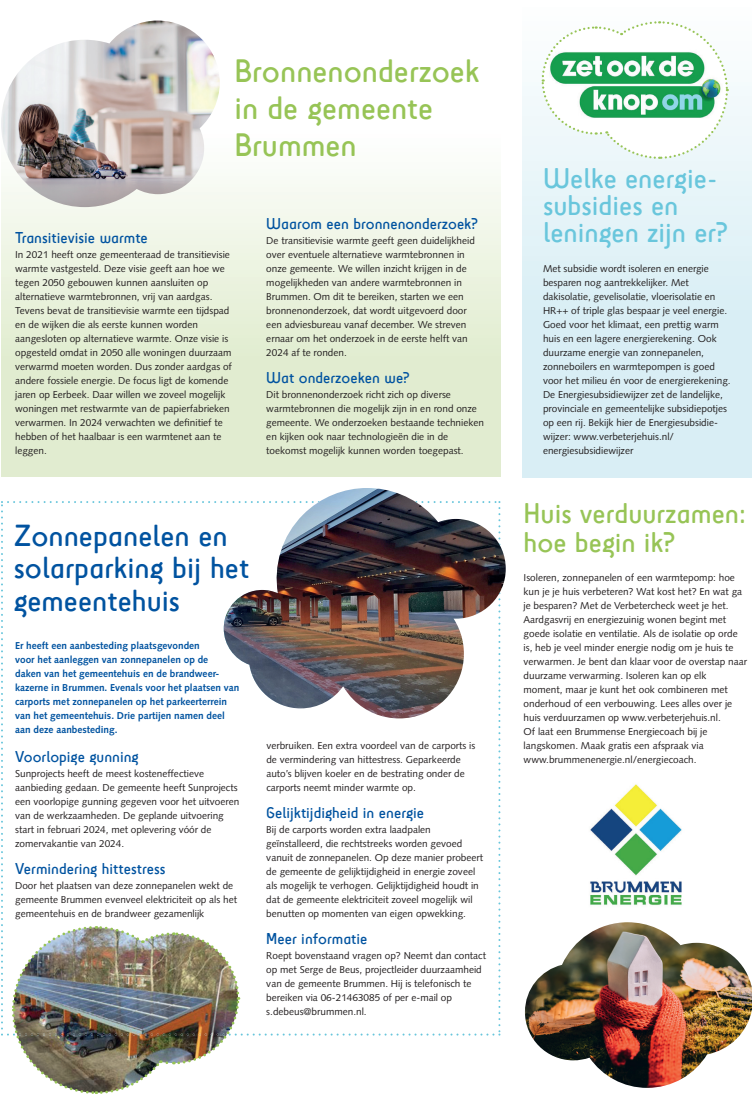
<style>
.page{position:relative;width:752px;height:1098px;background:#fff}
.page>*{position:absolute;margin:0;border:0;box-sizing:border-box;transform-origin:0 0}
.t1{font:33px/37px "Sci Fly Sans";color:#97c456}
.t2{font:31px/32.4px "Sci Fly Sans";color:#0153a0}
.t3{font:29px/27px "Sci Fly Sans";color:#69c6dc}
.t4{font:29px/28.4px "Sci Fly Sans";color:#97c456}
.t5{font:16px "Sci Fly Sans";color:#0153a0}
.t6{font:10px/14px "Syntax";color:#231f20}
.t7{font:700 10px/14px "Syntax";color:#0153a0}
</style>
<div class="page">
<div style="left:1px;top:133px;width:499px;height:343px;background:linear-gradient(to bottom,#fbfdf8,#dae8c5)"></div>
<div style="left:522px;top:0;width:229px;height:477px;background:linear-gradient(to bottom,#fafdfd,#d1eaf3)"></div>
<svg style="left:540px;top:20px;width:188px;height:140px"></svg>
<img style="left:320px;top:488px;width:185px;height:228px">
<img style="left:1px;top:501px;width:499px;height:593px">
<img style="left:590px;top:784px;width:92px;height:122px">
<img style="left:524px;top:922px;width:227px;height:165px">
<img style="left:1px;top:21px;width:218px;height:186px">
<h1 class="t1" style="left:234px;top:52px;width:247px">Bronnenonderzoek in de gemeente<br>Brummen</h1>
<h3 class="t5" style="left:15px;top:228px;width:134px">Transitievisie warmte</h3>
<p class="t6" style="left:15px;top:248px;width:218px">In 2021 heeft onze gemeenteraad de transitievisie warmte vastgesteld. Deze visie geeft aan hoe we tegen 2050 gebouwen kunnen aansluiten op alternatieve warmtebronnen, vrij van aardgas.<br>Tevens bevat de transitievisie warmte een tijdspad en de wijken die als eerste kunnen worden aangesloten op alternatieve warmte. Onze visie is opgesteld omdat in 2050 alle woningen duurzaam verwarmd moeten worden. Dus zonder aardgas of andere fossiele energie. De focus ligt de komende jaren op Eerbeek. Daar willen we zoveel mogelijk woningen met restwarmte van de papierfabrieken verwarmen. In 2024 verwachten we definitief te hebben of het haalbaar is een warmtenet aan te leggen.</p>
<h3 class="t5" style="left:266px;top:214px;width:213px">Waarom een bronnenonderzoek?</h3>
<p class="t6" style="left:266px;top:234px;width:210px">De transitievisie warmte geeft geen duidelijkheid over eventuele alternatieve warmtebronnen in onze gemeente. We willen inzicht krijgen in de mogelijkheden van andere warmtebronnen in Brummen. Om dit te bereiken, starten we een bronnenonderzoek, dat wordt uitgevoerd door een adviesbureau vanaf december. We streven ernaar om het onderzoek in de eerste helft van 2024 af te ronden.</p>
<h3 class="t5" style="left:266px;top:368px;width:145px">Wat onderzoeken we?</h3>
<p class="t6" style="left:266px;top:388px;width:219px">Dit bronnenonderzoek richt zich op diverse warmtebronnen die mogelijk zijn in en rond onze gemeente. We onderzoeken bestaande technieken en kijken ook naar technologieën die in de toekomst mogelijk kunnen worden toegepast.</p>
<h2 class="t2" style="left:14px;top:519px;width:237px">Zonnepanelen en solarparking bij het gemeentehuis</h2>
<p class="t7" style="left:15px;top:638px;width:225px">Er heeft een aanbesteding plaatsgevonden<br>voor het aanleggen van zonnepanelen op de<br>daken van het gemeentehuis en de brandweer&shy;kazerne in Brummen. Evenals voor het plaatsen van carports met zonnepanelen op het parkeerterrein van het gemeentehuis. Drie partijen namen deel aan deze aanbesteding.</p>
<h3 class="t5" style="left:15px;top:746px;width:125px">Voorlopige gunning</h3>
<p class="t6" style="left:15px;top:766px;width:225px">Sunprojects heeft de meest kosteneffectieve aanbieding gedaan. De gemeente heeft Sunprojects een voorlopige gunning gegeven voor het uitvoeren van de werkzaamheden. De geplande uitvoering start in februari 2024, met oplevering vóór de zomervakantie van 2024.</p>
<h3 class="t5" style="left:15px;top:858px;width:152px">Vermindering hittestress</h3>
<p class="t6" style="left:15px;top:878px;width:223px">Door het plaatsen van deze zonnepanelen wekt de gemeente Brummen evenveel elektriciteit op als het gemeentehuis en de brandweer gezamenlijk</p>
<p class="t6" style="left:266px;top:738px;width:210px">verbruiken. Een extra voordeel van de carports is de vermindering van hittestress. Geparkeerde auto’s blijven koeler en de bestrating onder de carports neemt minder warmte op.</p>
<h3 class="t5" style="left:266px;top:802px;width:159px">Gelijktijdigheid in energie</h3>
<p class="t6" style="left:266px;top:822px;width:218px">Bij de carports worden extra laadpalen geïnstalleerd, die rechtstreeks worden gevoed vanuit de zonnepanelen. Op deze manier probeert de gemeente de gelijktijdigheid in energie zoveel als mogelijk te verhogen. Gelijktijdigheid houdt in dat de gemeente elektriciteit zoveel mogelijk wil benutten op momenten van eigen opwekking.</p>
<h3 class="t5" style="left:266px;top:928px;width:103px">Meer informatie</h3>
<p class="t6" style="left:266px;top:948px;width:221px">Roept bovenstaand vragen op? Neemt dan contact op met Serge de Beus, projectleider duurzaamheid van de gemeente Brummen. Hij is telefonisch te bereiken via 06-21463085 of per e-mail op s.debeus@brummen.nl.</p>
<h3 class="t3" style="left:542px;top:165px;width:186px">Welke energie&shy;subsidies en leningen zijn er?</h3>
<p class="t6" style="left:542px;top:262px;width:189px">Met subsidie wordt isoleren en energie besparen nog aantrekkelijker. Met dakisolatie, gevelisolatie, vloerisolatie en HR++ of triple glas bespaar je veel energie.<br>Goed voor het klimaat, een prettig warm huis en een lagere energierekening. Ook duurzame energie van zonnepanelen, zonneboilers en warmtepompen is goed voor het milieu én voor de energierekening.<br>De Energiesubsidiewijzer zet de landelijke, provinciale en gemeentelijke subsidiepotjes op een rij. Bekijk hier de Energiesubsidie&shy;wijzer: www.verbeterjehuis.nl/ energiesubsidiewijzer</p>
<h3 class="t4" style="left:523px;top:499px;width:224px">Huis verduurzamen: hoe begin ik?</h3>
<p class="t6" style="left:523px;top:570px;width:225px">Isoleren, zonnepanelen of een warmtepomp: hoe kun je je huis verbeteren? Wat kost het? En wat ga je besparen? Met de Verbetercheck weet je het.<br>Aardgasvrij en energiezuinig wonen begint met goede isolatie en ventilatie. Als de isolatie op orde is, heb je veel minder energie nodig om je huis te verwarmen. Je bent dan klaar voor de overstap naar duurzame verwarming. Isoleren kan op elk moment, maar je kunt het ook combineren met onderhoud of een verbouwing. Lees alles over je huis verduurzamen op www.verbeterjehuis.nl.<br>Of laat een Brummense Energiecoach bij je langskomen. Maak gratis een afspraak via www.brummenenergie.nl/energiecoach.</p>
</div>
